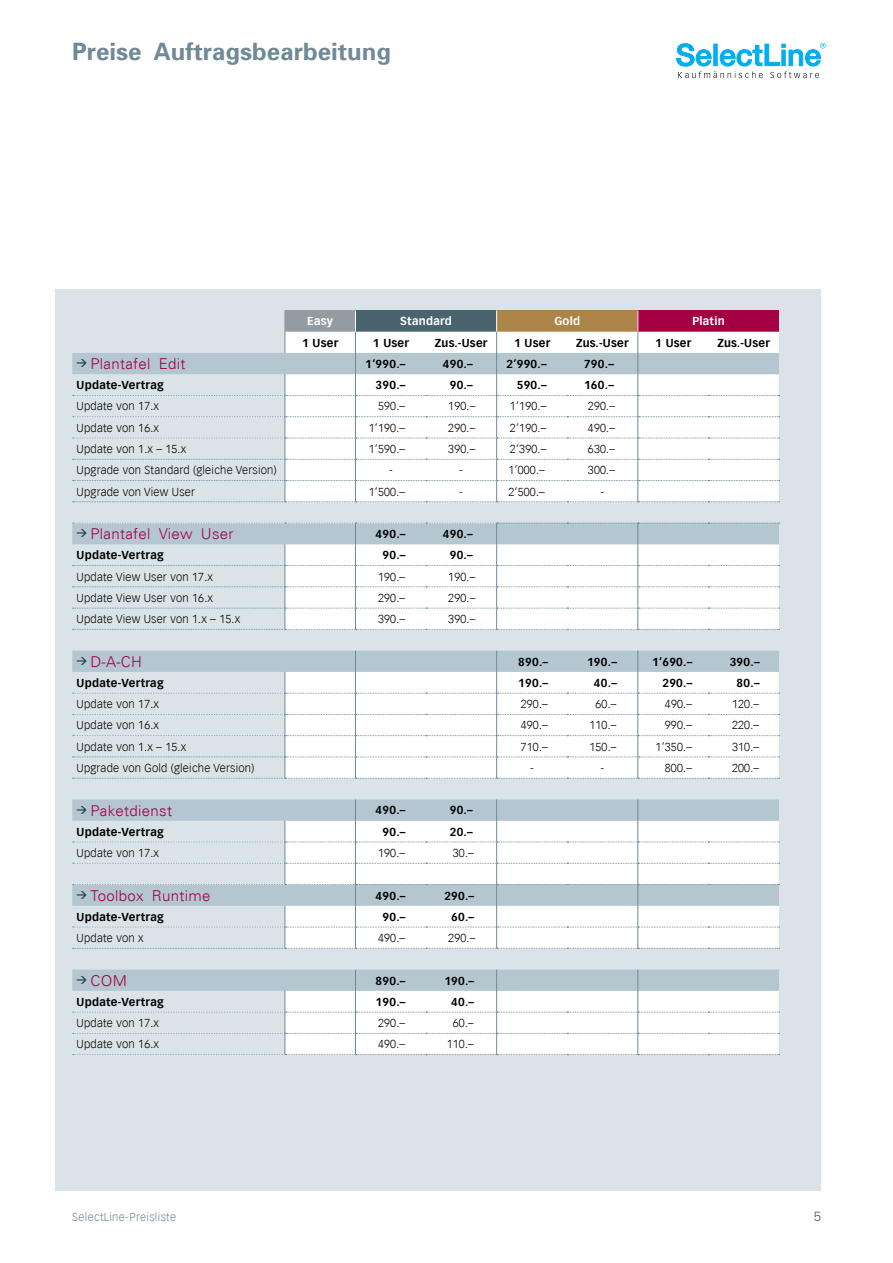
<style>
.page{position:relative;width:893px;height:1263px;background:#fff}
.page>*{position:absolute;margin:0;border:0;box-sizing:border-box;transform-origin:0 0}
.t1{font:700 24px "Univers";color:#6f8996}
.t2{font:300 15px "Univers";letter-spacing:.02em;color:#a30043}
.t3{font:300 13.5px "Univers";color:#49636f}
.t4{font:300 11.25px "Vectora LH";letter-spacing:.02em;color:#000}
.t5{font:700 11.25px "Vectora LH";letter-spacing:.02em;color:#000}
.t6{font:700 11.25px "Vectora LH";letter-spacing:.02em;color:#fff}
.t7{font:300 11.25px "Vectora LH";letter-spacing:.03em;color:#6f8996}
</style>
<div class="page">
<div style="left:55px;top:289px;width:766px;height:902px;background:#dae3e8"></div>
<svg style="left:73px;top:310px;width:707px;height:192px"></svg>
<svg style="left:73px;top:523px;width:707px;height:107px"></svg>
<svg style="left:73px;top:651px;width:707px;height:128px"></svg>
<svg style="left:73px;top:799px;width:707px;height:150px"></svg>
<svg style="left:73px;top:969px;width:707px;height:86px"></svg>
<svg style="left:676px;top:43px;width:150px;height:35px"></svg>
<h1 class="t1" style="left:72px;top:36px;width:320px">Preise Auftragsbearbeitung</h1>
<p class="t6" style="left:307px;top:315px;width:27px">Easy</p>
<p class="t6" style="left:400px;top:315px;width:53px">Standard</p>
<p class="t6" style="left:554px;top:315px;width:27px">Gold</p>
<p class="t6" style="left:692px;top:315px;width:34px">Platin</p>
<p class="t5" style="left:302px;top:336px;width:38px">1 User</p>
<p class="t5" style="left:373px;top:336px;width:38px">1 User</p>
<p class="t5" style="left:435px;top:336px;width:54px">Zus.-User</p>
<p class="t5" style="left:514px;top:336px;width:38px">1 User</p>
<p class="t5" style="left:576px;top:336px;width:54px">Zus.-User</p>
<p class="t5" style="left:655px;top:336px;width:38px">1 User</p>
<p class="t5" style="left:717px;top:336px;width:54px">Zus.-User</p>
<h2 class="t2" style="left:77px;top:355px;width:110px"><sup>&gt;</sup> Plantafel Edit</h2>
<p class="t5" style="left:365px;top:357px;width:42px">1‘990.–</p>
<p class="t5" style="left:443px;top:357px;width:31px">490.–</p>
<p class="t5" style="left:506px;top:357px;width:42px">2‘990.–</p>
<p class="t5" style="left:584px;top:357px;width:31px">790.–</p>
<p class="t5" style="left:77px;top:378px;width:89px">Update-Vertrag</p>
<p class="t5" style="left:376px;top:378px;width:31px">390.–</p>
<p class="t5" style="left:450px;top:378px;width:25px">90.–</p>
<p class="t5" style="left:517px;top:378px;width:31px">590.–</p>
<p class="t5" style="left:584px;top:378px;width:31px">160.–</p>
<p class="t4" style="left:77px;top:400px;width:84px">Update von 17.x</p>
<p class="t4" style="left:378px;top:400px;width:29px">590.–</p>
<p class="t4" style="left:448px;top:400px;width:29px">190.–</p>
<p class="t4" style="left:510px;top:400px;width:38px">1‘190.–</p>
<p class="t4" style="left:588px;top:400px;width:29px">290.–</p>
<p class="t4" style="left:77px;top:421px;width:84px">Update von 16.x</p>
<p class="t4" style="left:369px;top:421px;width:38px">1‘190.–</p>
<p class="t4" style="left:448px;top:421px;width:29px">290.–</p>
<p class="t4" style="left:510px;top:421px;width:38px">2‘190.–</p>
<p class="t4" style="left:588px;top:421px;width:29px">490.–</p>
<p class="t4" style="left:77px;top:442px;width:111px">Update von 1.x – 15.x</p>
<p class="t4" style="left:369px;top:442px;width:38px">1‘590.–</p>
<p class="t4" style="left:448px;top:442px;width:29px">390.–</p>
<p class="t4" style="left:510px;top:442px;width:38px">2‘390.–</p>
<p class="t4" style="left:588px;top:442px;width:29px">630.–</p>
<p class="t4" style="left:77px;top:464px;width:202px">Upgrade von Standard (gleiche Version)</p>
<p class="t4" style="left:389px;top:464px;width:4px">-</p>
<p class="t4" style="left:508px;top:464px;width:38px">1‘000.–</p>
<p class="t4" style="left:588px;top:464px;width:29px">300.–</p>
<p class="t4" style="left:77px;top:485px;width:120px">Upgrade von View User</p>
<p class="t4" style="left:369px;top:485px;width:38px">1‘500.–</p>
<p class="t4" style="left:459px;top:485px;width:4px">-</p>
<p class="t4" style="left:508px;top:485px;width:38px">2‘500.–</p>
<p class="t4" style="left:600px;top:485px;width:4px">-</p>
<h2 class="t2" style="left:77px;top:525px;width:159px"><sup>&gt;</sup> Plantafel View User</h2>
<p class="t5" style="left:376px;top:527px;width:31px">490.–</p>
<p class="t5" style="left:443px;top:527px;width:31px">490.–</p>
<p class="t5" style="left:77px;top:548px;width:89px">Update-Vertrag</p>
<p class="t5" style="left:383px;top:548px;width:25px">90.–</p>
<p class="t5" style="left:450px;top:548px;width:25px">90.–</p>
<p class="t4" style="left:77px;top:570px;width:138px">Update View User von 17.x</p>
<p class="t4" style="left:378px;top:570px;width:29px">190.–</p>
<p class="t4" style="left:448px;top:570px;width:29px">190.–</p>
<p class="t4" style="left:77px;top:591px;width:138px">Update View User von 16.x</p>
<p class="t4" style="left:378px;top:591px;width:29px">290.–</p>
<p class="t4" style="left:448px;top:591px;width:29px">290.–</p>
<p class="t4" style="left:77px;top:613px;width:165px">Update View User von 1.x – 15.x</p>
<p class="t4" style="left:378px;top:613px;width:29px">390.–</p>
<p class="t4" style="left:448px;top:613px;width:29px">390.–</p>
<h2 class="t2" style="left:77px;top:652px;width:67px"><sup>&gt;</sup> D-A-CH</h2>
<p class="t5" style="left:518px;top:655px;width:31px">890.–</p>
<p class="t5" style="left:587px;top:655px;width:31px">190.–</p>
<p class="t5" style="left:652px;top:655px;width:42px">1‘690.–</p>
<p class="t5" style="left:730px;top:655px;width:31px">390.–</p>
<p class="t5" style="left:77px;top:676px;width:89px">Update-Vertrag</p>
<p class="t5" style="left:518px;top:676px;width:31px">190.–</p>
<p class="t5" style="left:594px;top:676px;width:25px">40.–</p>
<p class="t5" style="left:662px;top:676px;width:31px">290.–</p>
<p class="t5" style="left:737px;top:676px;width:25px">80.–</p>
<p class="t4" style="left:77px;top:698px;width:84px">Update von 17.x</p>
<p class="t4" style="left:521px;top:698px;width:29px">290.–</p>
<p class="t4" style="left:595px;top:698px;width:22px">60.–</p>
<p class="t4" style="left:665px;top:698px;width:29px">490.–</p>
<p class="t4" style="left:732px;top:698px;width:29px">120.–</p>
<p class="t4" style="left:77px;top:719px;width:84px">Update von 16.x</p>
<p class="t4" style="left:521px;top:719px;width:29px">490.–</p>
<p class="t4" style="left:589px;top:719px;width:29px">110.–</p>
<p class="t4" style="left:665px;top:719px;width:29px">990.–</p>
<p class="t4" style="left:732px;top:719px;width:29px">220.–</p>
<p class="t4" style="left:76px;top:740px;width:111px">Update von 1.x – 15.x</p>
<p class="t4" style="left:521px;top:740px;width:29px">710.–</p>
<p class="t4" style="left:589px;top:740px;width:29px">150.–</p>
<p class="t4" style="left:656px;top:740px;width:38px">1‘350.–</p>
<p class="t4" style="left:732px;top:740px;width:29px">310.–</p>
<p class="t4" style="left:76px;top:761px;width:179px">Upgrade von Gold (gleiche Version)</p>
<p class="t4" style="left:530px;top:761px;width:4px">-</p>
<p class="t4" style="left:665px;top:761px;width:29px">800.–</p>
<p class="t4" style="left:732px;top:761px;width:29px">200.–</p>
<h2 class="t2" style="left:77px;top:801px;width:97px"><sup>&gt;</sup> Paketdienst</h2>
<p class="t5" style="left:376px;top:804px;width:31px">490.–</p>
<p class="t5" style="left:450px;top:804px;width:25px">90.–</p>
<p class="t5" style="left:77px;top:825px;width:89px">Update-Vertrag</p>
<p class="t5" style="left:383px;top:825px;width:25px">90.–</p>
<p class="t5" style="left:450px;top:825px;width:25px">20.–</p>
<p class="t4" style="left:77px;top:846px;width:84px">Update von 17.x</p>
<p class="t4" style="left:378px;top:846px;width:29px">190.–</p>
<p class="t4" style="left:453px;top:846px;width:22px">30.–</p>
<h2 class="t2" style="left:77px;top:886px;width:135px"><sup>&gt;</sup> Toolbox Runtime</h2>
<p class="t5" style="left:376px;top:889px;width:31px">490.–</p>
<p class="t5" style="left:444px;top:889px;width:31px">290.–</p>
<p class="t5" style="left:77px;top:910px;width:89px">Update-Vertrag</p>
<p class="t5" style="left:383px;top:910px;width:25px">90.–</p>
<p class="t5" style="left:451px;top:910px;width:25px">60.–</p>
<p class="t4" style="left:77px;top:931px;width:69px">Update von x</p>
<p class="t4" style="left:378px;top:931px;width:29px">490.–</p>
<p class="t4" style="left:448px;top:931px;width:29px">290.–</p>
<h2 class="t2" style="left:77px;top:971px;width:52px"><sup>&gt;</sup> COM</h2>
<p class="t5" style="left:376px;top:974px;width:31px">890.–</p>
<p class="t5" style="left:444px;top:974px;width:31px">190.–</p>
<p class="t5" style="left:77px;top:995px;width:89px">Update-Vertrag</p>
<p class="t5" style="left:376px;top:995px;width:31px">190.–</p>
<p class="t5" style="left:451px;top:995px;width:25px">40.–</p>
<p class="t4" style="left:77px;top:1016px;width:84px">Update von 17.x</p>
<p class="t4" style="left:378px;top:1016px;width:29px">290.–</p>
<p class="t4" style="left:453px;top:1016px;width:22px">60.–</p>
<p class="t4" style="left:77px;top:1038px;width:84px">Update von 16.x</p>
<p class="t4" style="left:378px;top:1038px;width:29px">490.–</p>
<p class="t4" style="left:447px;top:1038px;width:29px">110.–</p>
<p class="t7" style="left:72px;top:1210px;width:105px">SelectLine-Preisliste</p>
<p class="t3" style="left:814px;top:1208px;width:9px">5</p>
</div>
